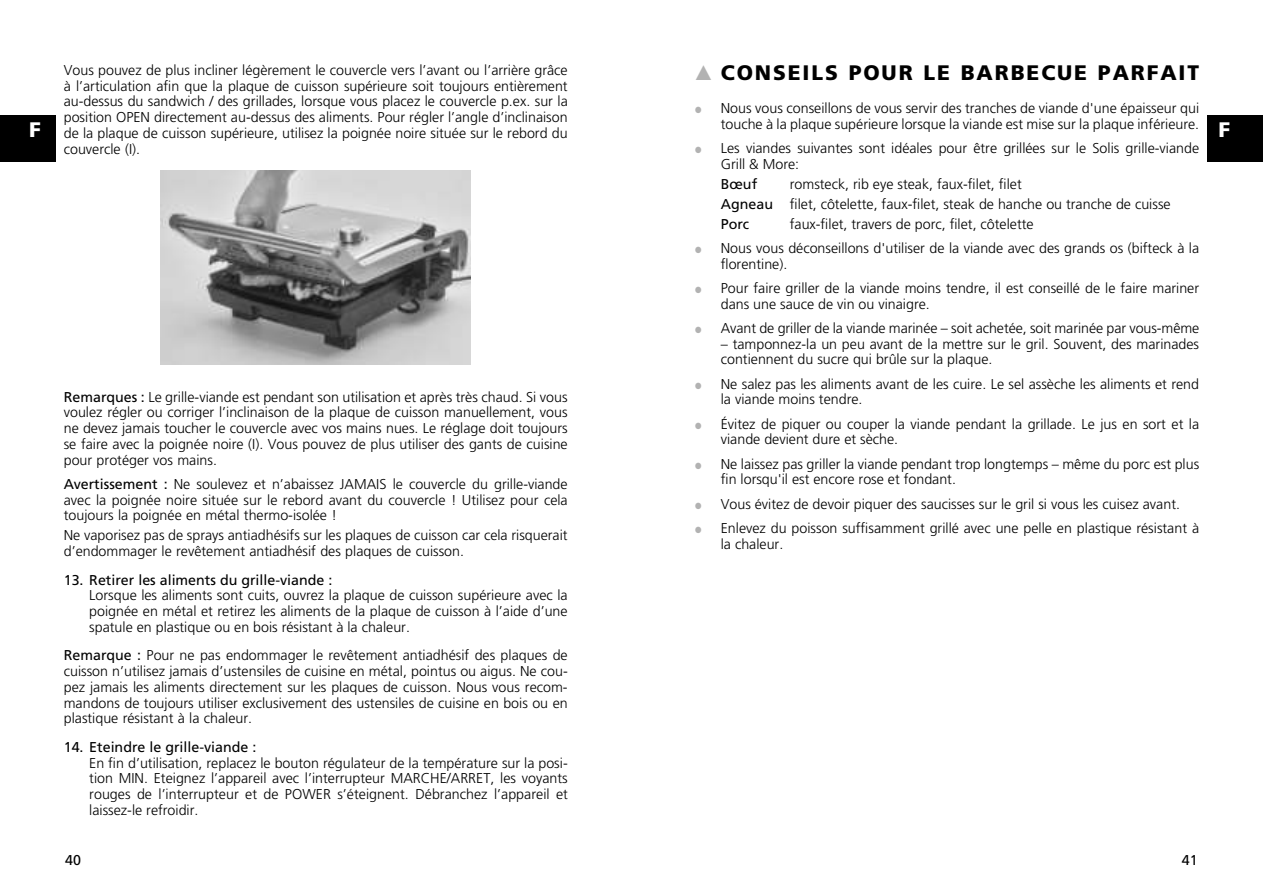
<style>
.page{position:relative;width:1263px;height:893px;background:#fff}
.page>*{position:absolute;margin:0;border:0;box-sizing:border-box;transform-origin:0 0}
.t1{font:900 21px "Frutiger";letter-spacing:.09em;color:#000}
.t2{font:900 21px "Frutiger";color:#fff}
.t3{font:300 14.25px/15.8px "Frutiger";color:#000}
.t4{font:14.25px "Frutiger";color:#000}
.s1{color:#b2b2b2}
.s2{font-weight:400}
</style>
<div class="page">
<div style="left:1208px;top:115px;width:55px;height:47px;background:#000"></div>
<div style="left:0;top:115px;width:55px;height:47px;background:#000"></div>
<img style="left:161px;top:170px;width:310px;height:194px">
<p class="t3" style="left:64px;top:62px;width:505px;text-align:justify">Vous pouvez de plus incliner légèrement le couvercle vers l’avant ou l’arrière grâce à l’articulation afin que la plaque de cuisson supérieure soit toujours entièrement au-dessus du sandwich / des grillades, lorsque vous placez le couvercle p.ex. sur la position OPEN directement au-dessus des aliments. Pour régler l’angle d’inclinaison de la plaque de cuisson supérieure, utilisez la poignée noire située sur le rebord du couvercle (I).</p>
<h1 class="t1" style="left:695px;top:62px;width:505px"><span class="s1">▲</span> CONSEILS POUR LE BARBECUE PARFAIT</h1>
<p class="t3" style="left:695px;top:100px;width:505px;text-align:right"><span class="s1">●</span> Nous vous conseillons de vous servir des tranches de viande d'une épaisseur qui touche à la plaque supérieure lorsque la viande est mise sur la plaque inférieure.</p>
<p class="t3" style="left:721px;top:140px;width:480px;text-indent:-26px"><span class="s1">●</span> Les viandes suivantes sont idéales pour être grillées sur le Solis grille-viande<br>Grill &amp; More:</p>
<p class="t4" style="left:721px;top:176px;width:38px">Bœuf</p>
<h1 class="t2" style="left:29px;top:119px;width:13px">F</h1>
<h1 class="t2" style="left:1218px;top:119px;width:13px">F</h1>
<p class="t3" style="left:721px;top:174px;width:451px;line-height:20px;text-indent:69px">romsteck, rib eye steak, faux-filet, filet<br><span class="s2">Agneau</span> filet, côtelette, faux-filet, steak de hanche ou tranche de cuisse<br><span class="s2">Porc</span></p>
<p class="t3" style="left:790px;top:216px;width:245px">faux-filet, travers de porc, filet, côtelette</p>
<p class="t3" style="left:721px;top:240px;width:480px;text-indent:-26px"><span class="s1">●</span> Nous vous déconseillons d'utiliser de la viande avec des grands os (bifteck à la florentine).</p>
<p class="t3" style="left:721px;top:280px;width:480px;text-indent:-26px"><span class="s1">●</span> Pour faire griller de la viande moins tendre, il est conseillé de le faire mariner dans une sauce de vin ou vinaigre.</p>
<p class="t3" style="left:695px;top:320px;width:506px"><span class="s1">●</span> Avant de griller de la viande marinée – soit achetée, soit marinée par vous-même</p>
<p class="t3" style="left:721px;top:336px;width:480px">– tamponnez-la un peu avant de la mettre sur le gril. Souvent, des marinades contiennent du sucre qui brûle sur la plaque.</p>
<p class="t3" style="left:721px;top:376px;width:480px;text-indent:-26px"><span class="s1">●</span> Ne salez pas les aliments avant de les cuire. Le sel assèche les aliments et rend la viande moins tendre.</p>
<p class="t3" style="left:721px;top:416px;width:480px;text-indent:-26px"><span class="s1">●</span> Évitez de piquer ou couper la viande pendant la grillade. Le jus en sort et la viande devient dure et sèche.</p>
<p class="t3" style="left:721px;top:456px;width:480px;text-indent:-26px"><span class="s1">●</span> Ne laissez pas griller la viande pendant trop longtemps – même du porc est plus fin lorsqu'il est encore rose et fondant.</p>
<p class="t3" style="left:695px;top:496px;width:486px"><span class="s1">●</span> Vous évitez de devoir piquer des saucisses sur le gril si vous les cuisez avant.</p>
<p class="t3" style="left:721px;top:520px;width:480px;text-indent:-26px"><span class="s1">●</span> Enlevez du poisson suffisamment grillé avec une pelle en plastique résistant à la chaleur.</p>
<p class="t3" style="left:64px;top:389px;width:505px;text-align:justify"><span class="s2">Remarques :</span> Le grille-viande est pendant son utilisation et après très chaud. Si vous voulez régler ou corriger l’inclinaison de la plaque de cuisson manuellement, vous ne devez jamais toucher le couvercle avec vos mains nues. Le réglage doit toujours se faire avec la poignée noire (I). Vous pouvez de plus utiliser des gants de cuisine pour protéger vos mains.</p>
<p class="t3" style="left:64px;top:476px;width:505px;text-align:justify"><span class="s2">Avertissement :</span> Ne soulevez et n’abaissez JAMAIS le couvercle du grille-viande avec la poignée noire située sur le rebord avant du couvercle ! Utilisez pour cela toujours la poignée en métal thermo-isolée !</p>
<p class="t3" style="left:64px;top:528px;width:505px">Ne vaporisez pas de sprays antiadhésifs sur les plaques de cuisson car cela risquerait d’endommager le revêtement antiadhésif des plaques de cuisson.</p>
<p class="t4" style="left:64px;top:572px;width:270px">13. Retirer les aliments du grille-viande :</p>
<p class="t3" style="left:89px;top:588px;width:480px;text-align:justify">Lorsque les aliments sont cuits, ouvrez la plaque de cuisson supérieure avec la poignée en métal et retirez les aliments de la plaque de cuisson à l’aide d’une spatule en plastique ou en bois résistant à la chaleur.</p>
<p class="t3" style="left:64px;top:648px;width:505px;text-align:justify"><span class="s2">Remarque :</span> Pour ne pas endommager le revêtement antiadhésif des plaques de cuisson n’utilisez jamais d’ustensiles de cuisine en métal, pointus ou aigus. Ne cou&shy;pez jamais les aliments directement sur les plaques de cuisson. Nous vous recom&shy;mandons de toujours utiliser exclusivement des ustensiles de cuisine en bois ou en plastique résistant à la chaleur.</p>
<p class="t4" style="left:64px;top:740px;width:194px">14. Eteindre le grille-viande :</p>
<p class="t3" style="left:89px;top:755px;width:480px;text-align:justify">En fin d’utilisation, replacez le bouton régulateur de la température sur la posi&shy;tion MIN. Eteignez l’appareil avec l’interrupteur MARCHE/ARRET, les voyants rouges de l’interrupteur et de POWER s’éteignent. Débranchez l’appareil et laissez-le refroidir.</p>
<p class="t4" style="left:65px;top:853px;width:17px">40</p>
<p class="t4" style="left:1182px;top:853px;width:17px">41</p>
</div>
